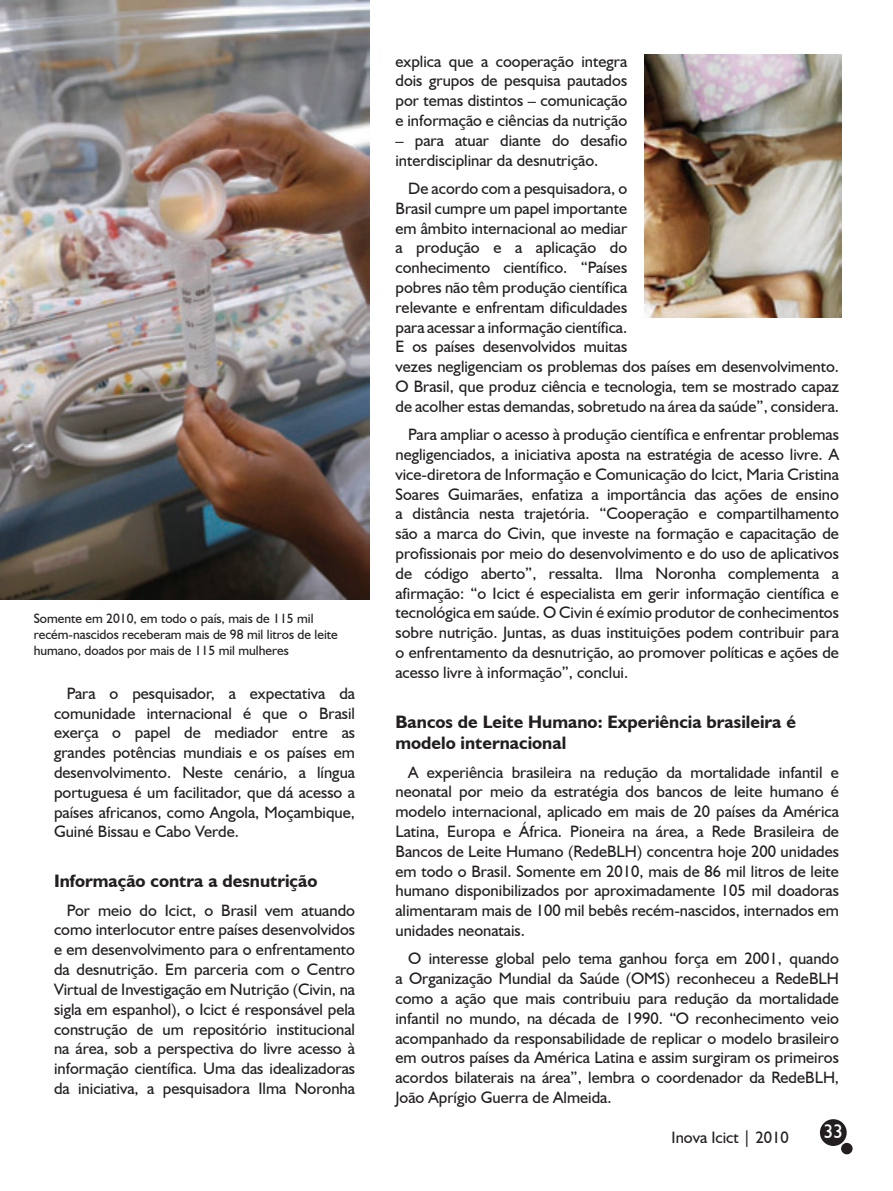
<style>
.page{position:relative;width:893px;height:1191px;background:#fff}
.page>*{position:absolute;margin:0;border:0;box-sizing:border-box;transform-origin:0 0}
.t1{font:19.5px "Humanist 521 BT";color:#fff}
.t2{font:700 18px/21.6px "Humanist 521 BT";color:#231f20}
.t3{font:16.5px/19.8px "Humanist 521 BT";color:#231f20;text-align:justify}
.t4{font:13.5px/16.2px "Humanist 521 BT";color:#231f20}
</style>
<div class="page">
<div style="left:820px;top:1119px;width:27px;height:27px;background:#231f20;border-radius:50%"></div>
<div style="left:841px;top:1142px;width:12px;height:12px;background:#231f20;border-radius:50%"></div>
<img style="left:0;top:0;width:370px;height:600px">
<img style="left:644px;top:54px;width:197px;height:263px">
<p class="t4" style="left:34px;top:610px;width:306px">Somente em 2010, em todo o país, mais de 115 mil recém-nascidos receberam mais de 98 mil litros de leite humano, doados por mais de 115 mil mulheres</p>
<p class="t3" style="left:54px;top:683px;width:303px;text-indent:13px">Para o pesquisador, a expectativa da comunidade internacional é que o Brasil exerça o papel de mediador entre as grandes potências mundiais e os países em desenvolvimento. Neste cenário, a língua portuguesa é um facilitador, que dá acesso a países africanos, como Angola, Moçambique, Guiné Bissau e Cabo Verde.</p>
<p class="t2" style="left:54px;top:870px;width:265px">Informação contra a desnutrição</p>
<p class="t3" style="left:54px;top:899px;width:303px;text-indent:13px">Por meio do Icict, o Brasil vem atuando como interlocutor entre países desenvolvidos e em desenvolvimento para o enfrentamento da desnutrição. Em parceria com o Centro Virtual de Investigação em Nutrição (Civin, na sigla em espanhol), o Icict é responsável pela construção de um repositório institucional na área, sob a perspectiva do livre acesso à informação científica. Uma das idealizadoras da iniciativa, a pesquisadora Ilma Noronha</p>
<p class="t3" style="left:395px;top:51px;width:233px">explica que a cooperação integra dois grupos de pesquisa pautados por temas distintos – comunicação e informação e ciências da nutrição</p>
<p class="t3" style="left:395px;top:130px;width:233px">– para atuar diante do desafio interdisciplinar da desnutrição.</p>
<p class="t3" style="left:395px;top:178px;width:445px;text-align:left;text-indent:13px">De acordo com a pesquisadora, o<br>Brasil cumpre um papel importante<br>em âmbito internacional ao mediar<br>a produção e a aplicação do<br>conhecimento científico. “Países<br>pobres não têm produção científica<br>relevante e enfrentam dificuldades<br>para acessar a informação científica.<br>E os países desenvolvidos muitas<br>vezes negligenciam os problemas dos países em desenvolvimento.<br>O Brasil, que produz ciência e tecnologia, tem se mostrado capaz de acolher estas demandas, sobretudo na área da saúde”, considera.</p>
<p class="t3" style="left:395px;top:424px;width:445px;text-indent:13px">Para ampliar o acesso à produção científica e enfrentar problemas negligenciados, a iniciativa aposta na estratégia de acesso livre. A vice-diretora de Informação e Comunicação do Icict, Maria Cristina Soares Guimarães, enfatiza a importância das ações de ensino a distância nesta trajetória. “Cooperação e compartilhamento são a marca do Civin, que investe na formação e capacitação de profissionais por meio do desenvolvimento e do uso de aplicativos de código aberto”, ressalta. Ilma Noronha complementa a afirmação: “o Icict é especialista em gerir informação científica e tecnológica em saúde. O Civin é exímio produtor de conhecimentos sobre nutrição. Juntas, as duas instituições podem contribuir para o enfrentamento da desnutrição, ao promover políticas e ações de acesso livre à informação”, conclui.</p>
<p class="t2" style="left:395px;top:710px;width:402px">Bancos de Leite Humano: Experiência brasileira é modelo internacional</p>
<p class="t3" style="left:395px;top:762px;width:445px;text-indent:13px">A experiência brasileira na redução da mortalidade infantil e neonatal por meio da estratégia dos bancos de leite humano é modelo internacional, aplicado em mais de 20 países da América Latina, Europa e África. Pioneira na área, a Rede Brasileira de Bancos de Leite Humano (RedeBLH) concentra hoje 200 unidades em todo o Brasil. Somente em 2010, mais de 86 mil litros de leite humano disponibilizados por aproximadamente 105 mil doadoras alimentaram mais de 100 mil bebês recém-nascidos, internados em unidades neonatais.</p>
<p class="t3" style="left:395px;top:948px;width:445px;text-indent:13px">O interesse global pelo tema ganhou força em 2001, quando a Organização Mundial da Saúde (OMS) reconheceu a RedeBLH como a ação que mais contribuiu para redução da mortalidade infantil no mundo, na década de 1990. “O reconhecimento veio acompanhado da responsabilidade de replicar o modelo brasileiro em outros países da América Latina e assim surgiram os primeiros acordos bilaterais na área”, lembra o coordenador da RedeBLH, João Aprígio Guerra de Almeida.</p>
<p class="t3" style="left:671px;top:1126px;width:119px">Inova Icict | 2010</p>
<p class="t1" style="left:823px;top:1119px;width:21px">33</p>
</div>
